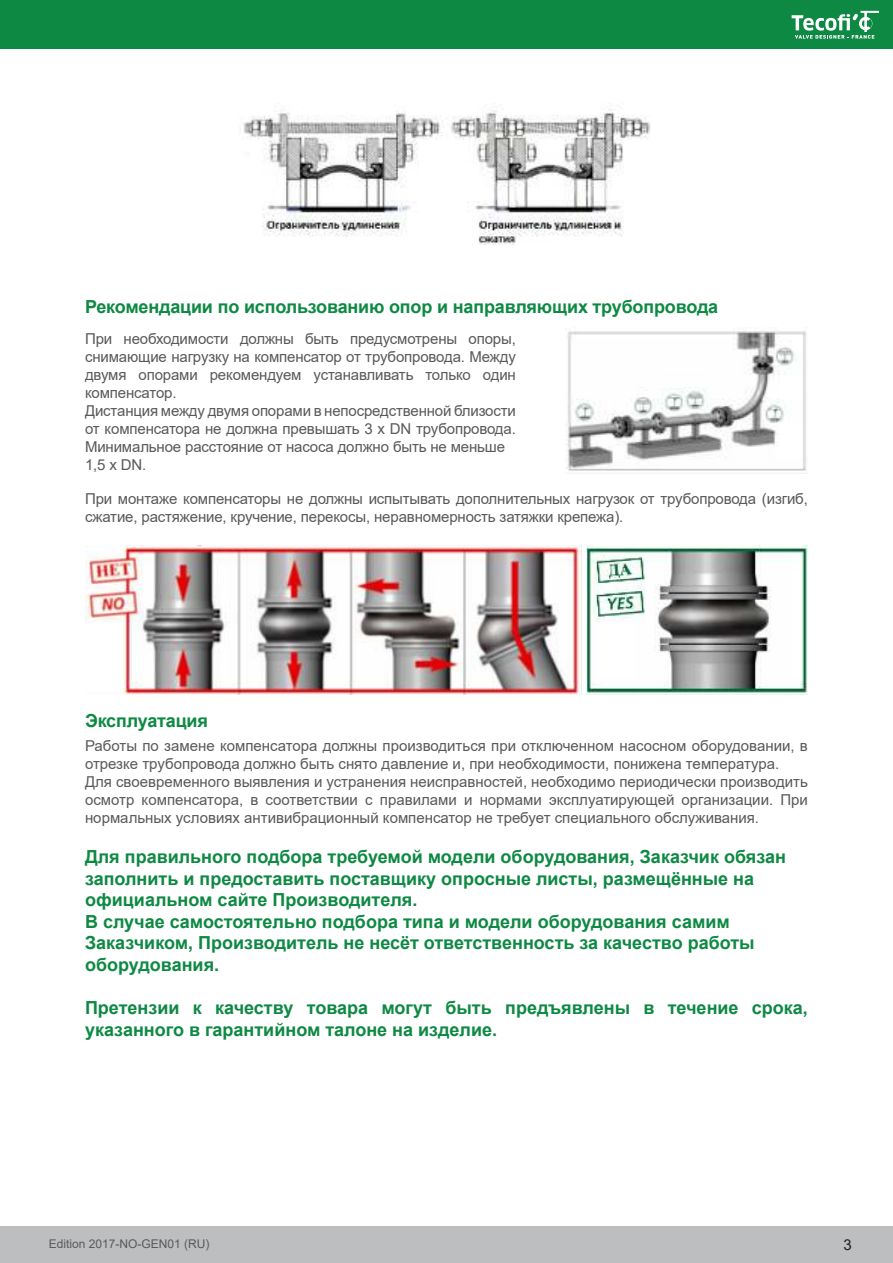
<style>
.page{position:relative;width:893px;height:1263px;background:#fff}
.page>*{position:absolute;margin:0;border:0;box-sizing:border-box;transform-origin:0 0}
.t1{font:700 18px/21.6px "Arial";color:#0e8943}
.t2{font:15px/18px "Arial";letter-spacing:-.01em;color:#58595b}
.t3{font:15px "Arial";color:#231f20}
.t4{font:12px "Arial";color:#58595b}
</style>
<div class="page">
<div style="left:0;top:1227px;width:893px;height:36px;background:#bcbec0"></div>
<hr style="left:0;top:0;width:1px;height:48px;background:#0e8943">
<div style="left:1px;top:0;width:892px;height:48px;background:#0e8943"></div>
<svg style="left:791px;top:10px;width:88px;height:29px"></svg>
<img style="left:240px;top:109px;width:410px;height:136px">
<img style="left:565px;top:331px;width:242px;height:143px">
<img style="left:85px;top:545px;width:497px;height:150px">
<img style="left:587px;top:546px;width:221px;height:148px">
<p class="t1" style="left:85px;top:296px;width:635px">Рекомендации по использованию опор и направляющих трубопровода</p>
<p class="t2" style="left:85px;top:329px;width:432px">При необходимости должны быть предусмотрены опоры, снимающие нагрузку на компенсатор от трубопровода. Между двумя опорами рекомендуем устанавливать только один компенсатор.<br>Дистанция между двумя опорами в непосредственной близости от компенсатора не должна превышать 3 х DN трубопровода.<br>Минимальное расстояние от насоса должно быть не меньше 1,5 х DN.</p>
<p class="t2" style="left:85px;top:490px;width:724px">При монтаже компенсаторы не должны испытывать дополнительных нагрузок от трубопровода (изгиб, сжатие, растяжение, кручение, перекосы, неравномерность затяжки крепежа).</p>
<p class="t1" style="left:85px;top:710px;width:124px">Эксплуатация</p>
<p class="t2" style="left:85px;top:737px;width:724px">Работы по замене компенсатора должны производиться при отключенном насосном оборудовании, в отрезке трубопровода должно быть снято давление и, при необходимости, понижена температура.<br>Для своевременного выявления и устранения неисправностей, необходимо периодически производить осмотр компенсатора, в соответствии с правилами и нормами эксплуатирующей организации. При нормальных условиях антивибрационный компенсатор не требует специального обслуживания.</p>
<p class="t1" style="left:85px;top:846px;width:702px">Для правильного подбора требуемой модели оборудования, Заказчик обязан заполнить и предоставить поставщику опросные листы, размещённые на официальном сайте Производителя.<br>В случае самостоятельно подбора типа и модели оборудования самим Заказчиком, Производитель не несёт ответственность за качество работы оборудования.</p>
<p class="t1" style="left:85px;top:997px;width:724px">Претензии к качеству товара могут быть предъявлены в течение срока, указанного в гарантийном талоне на изделие.</p>
<p class="t4" style="left:49px;top:1239px;width:162px">Edition 2017-NO-GEN01 (RU)</p>
<p class="t3" style="left:843px;top:1235px;width:10px">3</p>
</div>
